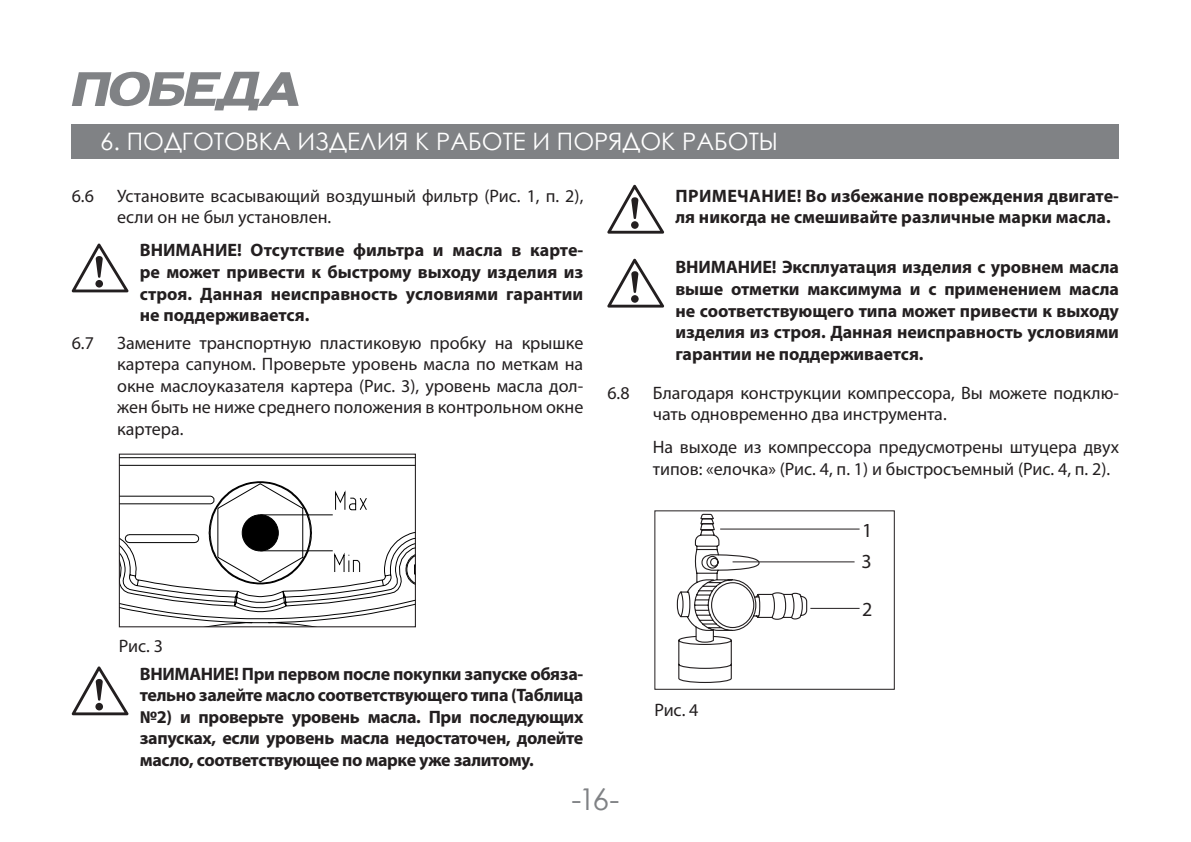
<style>
.page{position:relative;width:1191px;height:842px;background:#fff}
.page>*{position:absolute;margin:0;border:0;box-sizing:border-box;transform-origin:0 0}
.t1{font:30px "Century Gothic";color:#808285}
.t2{font:24px "Century Gothic";color:#fff}
.t3{font:20px "Myriad Pro";color:#231f20}
.t4{font:700 18px/21.6px "Myriad Pro";color:#231f20;text-align:justify}
.t5{font:18px/21.6px "Myriad Pro";color:#231f20}
</style>
<div class="page">
<svg style="left:72px;top:72px;width:226px;height:38px"></svg>
<svg style="left:71px;top:243px;width:58px;height:49px"></svg>
<svg style="left:71px;top:666px;width:58px;height:49px"></svg>
<svg style="left:607px;top:184px;width:57px;height:49px"></svg>
<svg style="left:607px;top:258px;width:57px;height:49px"></svg>
<div style="left:72px;top:124px;width:1046px;height:34px;background:#808285"></div>
<hr style="left:732px;top:561px;width:122px;height:1px;background:#231f20">
<svg style="left:676px;top:513px;width:131px;height:170px"></svg>
<hr style="left:720px;top:528px;width:139px;height:1px;background:#231f20">
<hr style="left:810px;top:607px;width:49px;height:1px;background:#231f20">
<svg style="left:121px;top:457px;width:293px;height:34px"></svg>
<svg style="left:121px;top:491px;width:293px;height:134px"></svg>
<div style="left:242px;top:514px;width:36px;height:36px;background:#000;border-radius:50%"></div>
<div style="left:242px;top:514px;width:36px;height:37px;border:1px solid #000;border-radius:50%"></div>
<div style="left:119px;top:453px;width:297px;height:174px;border:1px solid #231f20"></div>
<h2 class="t2" style="left:100px;top:125px;width:679px">6. ПОДГОТОВКА ИЗДЕЛИЯ К РАБОТЕ И ПОРЯДОК РАБОТЫ</h2>
<p class="t5" style="left:72px;top:186px;width:24px">6.6</p>
<p class="t5" style="left:117px;top:186px;width:467px">Установите всасывающий воздушный фильтр (Рис. 1, п. 2), если он не был установлен.</p>
<p class="t4" style="left:140px;top:240px;width:445px">ВНИМАНИЕ! Отсутствие фильтра и масла в карте&shy;ре может привести к быстрому выходу изделия из строя. Данная неисправность условиями гарантии не поддерживается.</p>
<p class="t5" style="left:72px;top:332px;width:24px">6.7</p>
<p class="t5" style="left:117px;top:332px;width:467px;text-align:justify">Замените транспортную пластиковую пробку на крышке картера сапуном. Проверьте уровень масла по меткам на окне маслоуказателя картера (Рис. 3), уровень масла дол&shy;жен быть не ниже среднего положения в контрольном окне картера.</p>
<p class="t5" style="left:119px;top:635px;width:46px">Рис. 3</p>
<p class="t4" style="left:140px;top:663px;width:445px">ВНИМАНИЕ! При первом после покупки запуске обяза&shy;тельно залейте масло соответствующего типа (Таблица №2) и проверьте уровень масла. При последующих запусках, если уровень масла недостаточен, долейте масло, соответствующее по марке уже залитому.</p>
<p class="t4" style="left:675px;top:185px;width:445px">ПРИМЕЧАНИЕ! Во избежание повреждения двигате&shy;ля никогда не смешивайте различные марки масла.</p>
<p class="t4" style="left:675px;top:257px;width:445px">ВНИМАНИЕ! Эксплуатация изделия с уровнем масла выше отметки максимума и с применением масла не соответствующего типа может привести к выходу изделия из строя. Данная неисправность условиями гарантии не поддерживается.</p>
<p class="t5" style="left:607px;top:382px;width:24px">6.8</p>
<p class="t5" style="left:652px;top:382px;width:467px">Благодаря конструкции компрессора, Вы можете подклю&shy;чать одновременно два инструмента.</p>
<p class="t5" style="left:652px;top:437px;width:467px">На выходе из компрессора предусмотрены штуцера двух типов: «елочка» (Рис. 4, п. 1) и быстросъемный (Рис. 4, п. 2).</p>
<p class="t3" style="left:862px;top:520px;width:12px">1</p>
<p class="t3" style="left:861px;top:552px;width:12px">3</p>
<p class="t5" style="left:654px;top:700px;width:46px">Рис. 4</p>
<p class="t3" style="left:862px;top:599px;width:12px">2</p>
<h1 class="t1" style="left:571px;top:781px;width:50px">-16-</h1>
</div>
